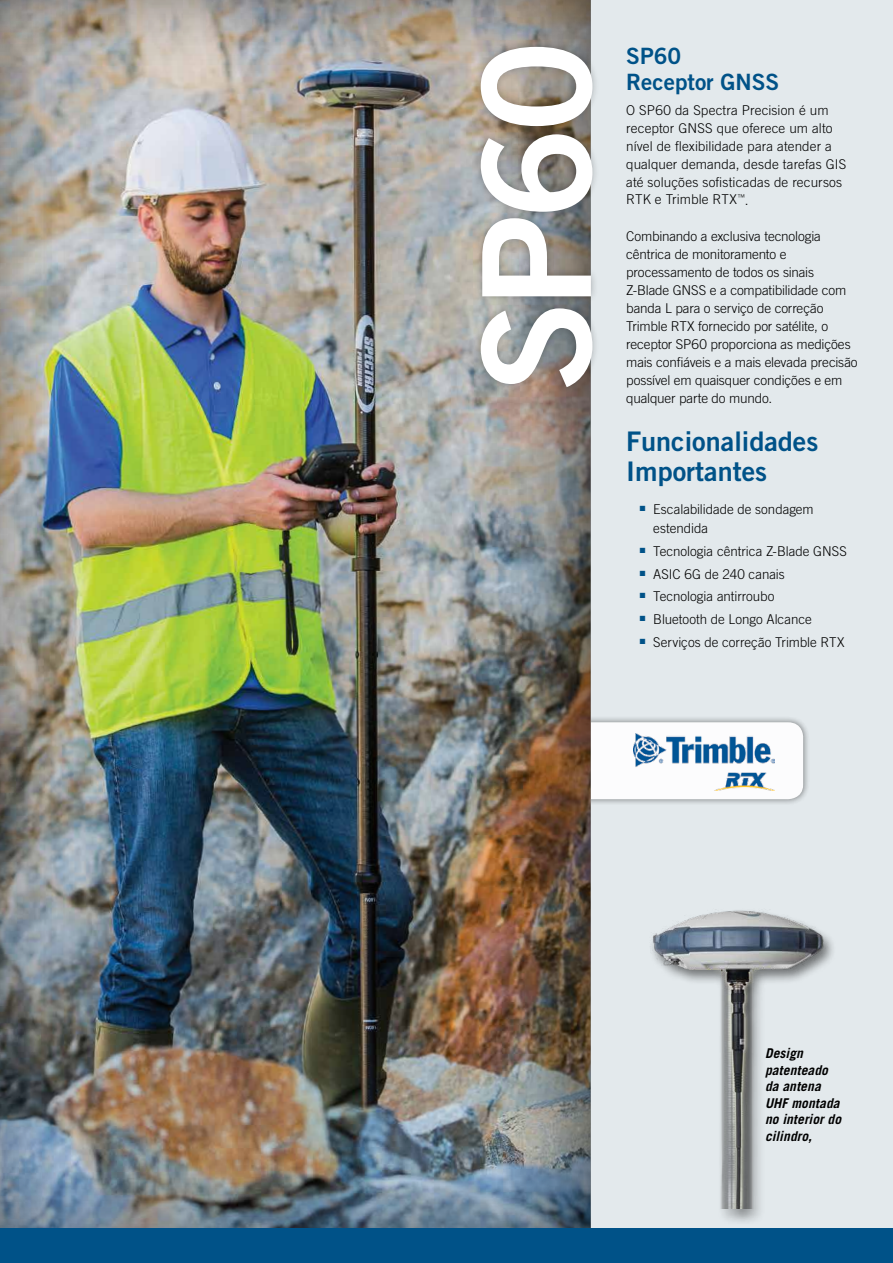
<style>
.page{position:relative;width:893px;height:1263px;background:#fff}
.page>*{position:absolute;margin:0;border:0;box-sizing:border-box;transform-origin:0 0}
.t1{font:150.6px "Trade Gothic LT Std Bd 2";color:#fff}
.t2{font:27px/30px "Trade Gothic LT Std Bd 2";color:#005288}
.t3{font:22.5px/25.5px "Trade Gothic LT Std Bd 2";color:#005288}
.t4{font:300 13.5px/18px "Trade Gothic LT Std";letter-spacing:-.005em;color:#000}
.t5{font:italic 700 13.5px/16.5px "Trade Gothic LT Std";letter-spacing:.01em;color:#000}
</style>
<div class="page">
<div style="left:578px;top:0;width:315px;height:1229px;background:#e3e9ec"></div>
<div style="left:511px;top:716px;width:299px;height:90px;background:#000;opacity:.5"></div>
<div style="left:517px;top:722px;width:286px;height:77px;background:#fff;border-radius:15px"></div>
<img style="left:633px;top:734px;width:142px;height:56px">
<div style="left:649px;top:909px;width:187px;height:316px;background:#000;opacity:.5"></div>
<img style="left:649px;top:909px;width:187px;height:300px">
<div style="left:0;top:0;width:593px;height:1253px;background:#000;opacity:.8"></div>
<div style="left:473px;top:38px;width:127px;height:356px;background:#000;opacity:.3"></div>
<div style="left:0;top:1229px;width:893px;height:34px;background:#005288"></div>
<h1 class="t1" style="left:444px;top:393px;width:354px;rotate:-90deg">SP60</h1>
<h3 class="t3" style="left:626px;top:43px;width:155px">SP60<br>Receptor GNSS</h3>
<p class="t4" style="left:626px;top:101px;width:221px">O SP60 da Spectra Precision é um receptor GNSS que oferece um alto nível de flexibilidade para atender a qualquer demanda, desde tarefas GIS até soluções sofisticadas de recursos<br>RTK e Trimble RTX<sup>™</sup>.</p>
<p class="t4" style="left:626px;top:227px;width:233px">Combinando a exclusiva tecnologia cêntrica de monitoramento e processamento de todos os sinais Z-Blade GNSS e a compatibilidade com banda L para o serviço de correção Trimble RTX fornecido por satélite, o receptor SP60 proporciona as medições mais confiáveis e a mais elevada precisão possível em quaisquer condições e em qualquer parte do mundo.</p>
<h2 class="t2" style="left:626px;top:425px;width:194px">Funcionalidades<br>Importantes</h2>
<p class="t4" style="left:653px;top:499px;width:162px;line-height:19.5px;text-indent:-13px"><sup>■</sup> Escalabilidade de sondagem estendida</p>
<p class="t4" style="left:640px;top:542px;width:209px"><sup>■</sup> Tecnologia cêntrica Z-Blade GNSS</p>
<p class="t4" style="left:640px;top:565px;width:146px"><sup>■</sup> ASIC 6G de 240 canais</p>
<p class="t4" style="left:640px;top:587px;width:136px"><sup>■</sup> Tecnologia antirroubo</p>
<p class="t4" style="left:640px;top:610px;width:174px"><sup>■</sup> Bluetooth de Longo Alcance</p>
<p class="t4" style="left:640px;top:633px;width:206px"><sup>■</sup> Serviços de correção Trimble RTX</p>
<p class="t5" style="left:765px;top:1045px;width:78px">Design patenteado da antena<br>UHF montada no interior do cilindro,</p>
</div>
